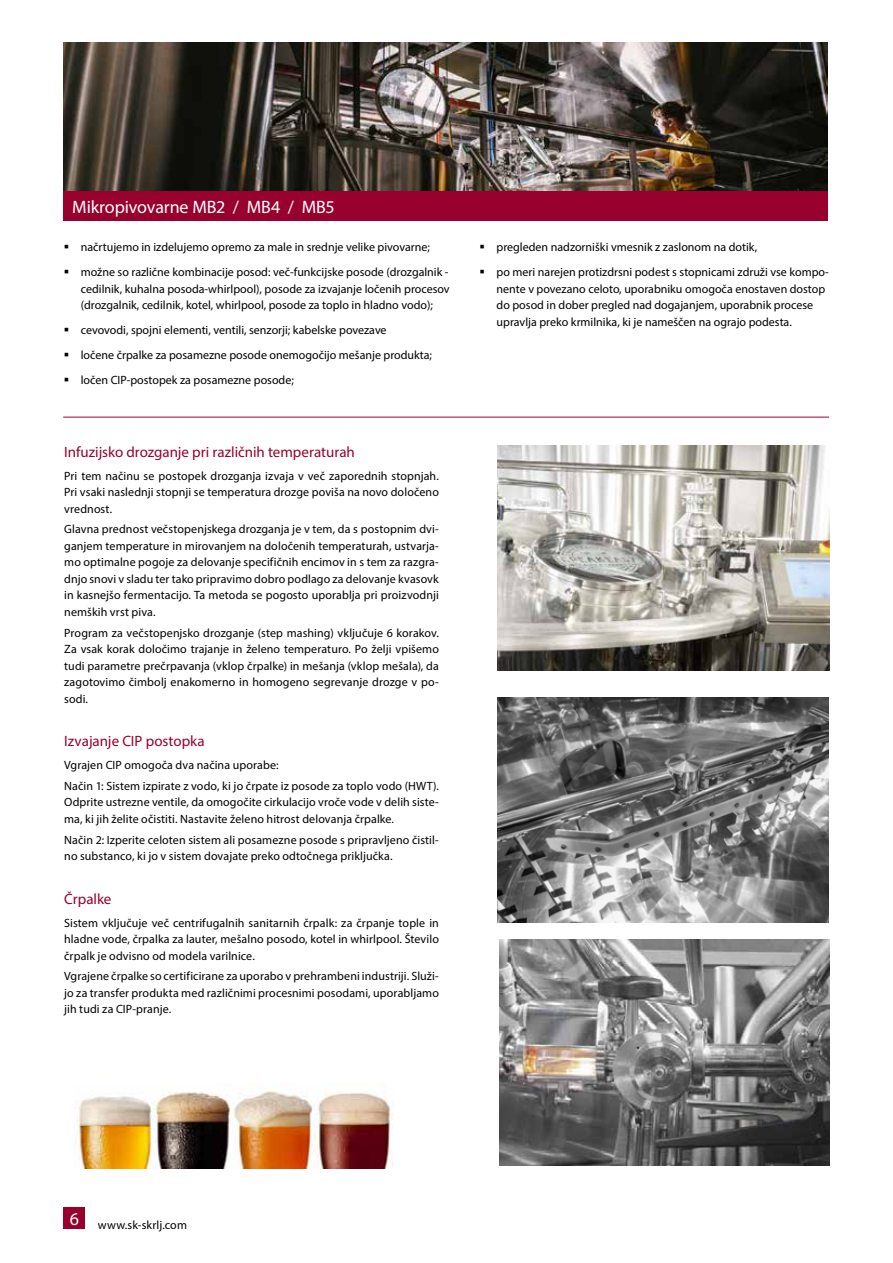
<style>
.page{position:relative;width:893px;height:1263px;background:#fff}
.page>*{position:absolute;margin:0;border:0;box-sizing:border-box;transform-origin:0 0}
.t1{font:18px "Myriad Pro";letter-spacing:-.005em;color:#fff}
.t2{font:15px "Myriad Pro";color:#98002e}
.t3{font:12px/16.5px "Myriad Pro";color:#000}
</style>
<div class="page">
<div style="left:64px;top:1208px;width:21px;height:21px;background:#98002e"></div>
<img style="left:64px;top:43px;width:763px;height:148px">
<div style="left:64px;top:191px;width:764px;height:30px;background:#98002e"></div>
<hr style="left:63px;top:417px;width:766px;height:1px;background:#98002e">
<img style="left:74px;top:1083px;width:319px;height:85px">
<img style="left:497px;top:446px;width:332px;height:225px">
<img style="left:500px;top:940px;width:329px;height:225px">
<img style="left:497px;top:697px;width:332px;height:226px">
<h1 class="t1" style="left:72px;top:196px;width:264px">Mikropivovarne MB2 / MB4 / MB5</h1>
<p class="t3" style="left:81px;top:235px;width:369px;line-height:25px">načrtujemo in izdelujemo opremo za male in srednje velike pivovarne; možne so različne kombinacije posod: več-funkcijske posode (drozgalnik -</p>
<p class="t3" style="left:81px;top:280px;width:370px">cedilnik, kuhalna posoda-whirlpool), posode za izvajanje ločenih procesov (drozgalnik, cedilnik, kotel, whirlpool, posode za toplo in hladno vodo);</p>
<p class="t3" style="left:81px;top:318px;width:353px;line-height:25px">cevovodi, spojni elementi, ventili, senzorji; kabelske povezave<br>ločene črpalke za posamezne posode onemogočijo mešanje produkta; ločen CIP-postopek za posamezne posode;</p>
<p class="t2" style="left:64px;top:442px;width:292px">Infuzijsko drozganje pri različnih temperaturah</p>
<p class="t3" style="left:64px;top:467px;width:376px;text-align:justify">Pri tem načinu se postopek drozganja izvaja v več zaporednih stopnjah.<br>Pri vsaki naslednji stopnji se temperatura drozge poviša na novo določeno vrednost.</p>
<p class="t3" style="left:64px;top:521px;width:376px;text-align:justify">Glavna prednost večstopenjskega drozganja je v tem, da s postopnim dvi&shy;ganjem temperature in mirovanjem na določenih temperaturah, ustvarja&shy;mo optimalne pogoje za delovanje specifičnih encimov in s tem za razgra&shy;dnjo snovi v sladu ter tako pripravimo dobro podlago za delovanje kvasovk in kasnejšo fermentacijo. Ta metoda se pogosto uporablja pri proizvodnji nemških vrst piva.</p>
<p class="t3" style="left:64px;top:624px;width:376px;text-align:justify">Program za večstopenjsko drozganje (step mashing) vključuje 6 korakov.<br>Za vsak korak določimo trajanje in želeno temperaturo. Po želji vpišemo tudi parametre prečrpavanja (vklop črpalke) in mešanja (vklop mešala), da zagotovimo čimbolj enakomerno in homogeno segrevanje drozge v po&shy;sodi.</p>
<p class="t2" style="left:64px;top:732px;width:142px">Izvajanje CIP postopka</p>
<p class="t3" style="left:64px;top:754px;width:376px;line-height:20.7px">Vgrajen CIP omogoča dva načina uporabe:<br>Način 1: Sistem izpirate z vodo, ki jo črpate iz posode za toplo vodo (HWT).</p>
<p class="t3" style="left:64px;top:794px;width:376px">Odprite ustrezne ventile, da omogočite cirkulacijo vroče vode v delih siste&shy;ma, ki jih želite očistiti. Nastavite želeno hitrost delovanja črpalke.</p>
<p class="t3" style="left:64px;top:831px;width:376px">Način 2: Izperite celoten sistem ali posamezne posode s pripravljeno čistil&shy;no substanco, ki jo v sistem dovajate preko odtočnega priključka.</p>
<p class="t2" style="left:64px;top:889px;width:49px">Črpalke</p>
<p class="t3" style="left:64px;top:914px;width:376px;text-align:justify">Sistem vključuje več centrifugalnih sanitarnih črpalk: za črpanje tople in hladne vode, črpalka za lauter, mešalno posodo, kotel in whirlpool. Število črpalk je odvisno od modela varilnice.</p>
<p class="t3" style="left:64px;top:968px;width:376px;text-align:justify">Vgrajene črpalke so certificirane za uporabo v prehrambeni industriji. Služi&shy;jo za transfer produkta med različnimi procesnimi posodami, uporabljamo jih tudi za CIP-pranje.</p>
<p class="t3" style="left:497px;top:235px;width:334px;line-height:25px">pregleden nadzorniški vmesnik z zaslonom na dotik,<br>po meri narejen protizdrsni podest s stopnicami združi vse kompo-</p>
<p class="t3" style="left:497px;top:280px;width:330px">nente v povezano celoto, uporabniku omogoča enostaven dostop do posod in dober pregled nad dogajanjem, uporabnik procese upravlja preko krmilnika, ki je nameščen na ograjo podesta.</p>
<p class="t3" style="left:70px;top:1216px;width:119px"><sup>6</sup> www.sk-skrlj.com</p>
</div>
